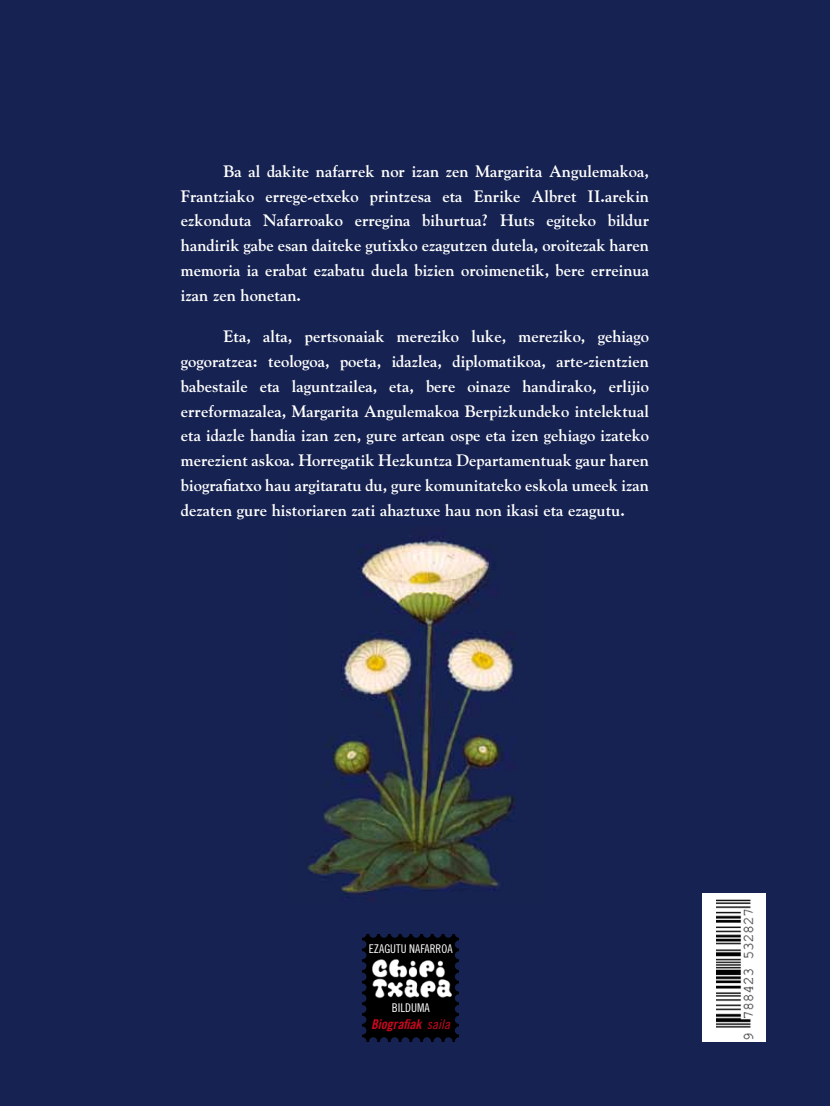
<style>
.page{position:relative;width:830px;height:1106px;background:#fff}
.page>*{position:absolute;margin:0;border:0;box-sizing:border-box;transform-origin:0 0}
.t1{font:700 16.5px/24.8px "Goudy";color:#fff;text-align:justify}
.t2{font:13.5px "Trade Gothic Bold Cond Twenty Obl";color:#cd071e}
.t3{font:12px "Trade Gothic Cond Eighteen";color:#fff}
.s1{font-family:"Trade Gothic Cond Eighteen Obl"}
</style>
<div class="page">
<div style="left:0;top:0;width:829px;height:1106px;background:#162251"></div>
<img style="left:306px;top:537px;width:209px;height:358px">
<div style="left:362px;top:933px;width:97px;height:108px;background:#000"></div>
<div style="left:369px;top:929px;width:8px;height:8px;background:#162251;border-radius:50%"></div>
<div style="left:369px;top:1037px;width:8px;height:8px;background:#162251;border-radius:50%"></div>
<div style="left:380px;top:929px;width:8px;height:8px;background:#162251;border-radius:50%"></div>
<div style="left:380px;top:1037px;width:8px;height:8px;background:#162251;border-radius:50%"></div>
<div style="left:390px;top:929px;width:8px;height:8px;background:#162251;border-radius:50%"></div>
<div style="left:390px;top:1037px;width:8px;height:8px;background:#162251;border-radius:50%"></div>
<div style="left:401px;top:929px;width:8px;height:8px;background:#162251;border-radius:50%"></div>
<div style="left:401px;top:1037px;width:8px;height:8px;background:#162251;border-radius:50%"></div>
<div style="left:412px;top:929px;width:8px;height:8px;background:#162251;border-radius:50%"></div>
<div style="left:412px;top:1037px;width:8px;height:8px;background:#162251;border-radius:50%"></div>
<div style="left:422px;top:929px;width:9px;height:8px;background:#162251;border-radius:50%"></div>
<div style="left:422px;top:1037px;width:9px;height:8px;background:#162251;border-radius:50%"></div>
<div style="left:433px;top:929px;width:8px;height:8px;background:#162251;border-radius:50%"></div>
<div style="left:433px;top:1037px;width:8px;height:8px;background:#162251;border-radius:50%"></div>
<div style="left:444px;top:929px;width:8px;height:8px;background:#162251;border-radius:50%"></div>
<div style="left:444px;top:1037px;width:8px;height:8px;background:#162251;border-radius:50%"></div>
<div style="left:358px;top:929px;width:8px;height:8px;background:#162251;border-radius:50%"></div>
<div style="left:454px;top:929px;width:9px;height:8px;background:#162251;border-radius:50%"></div>
<div style="left:358px;top:940px;width:8px;height:8px;background:#162251;border-radius:50%"></div>
<div style="left:454px;top:940px;width:9px;height:8px;background:#162251;border-radius:50%"></div>
<div style="left:358px;top:951px;width:8px;height:8px;background:#162251;border-radius:50%"></div>
<div style="left:454px;top:951px;width:9px;height:8px;background:#162251;border-radius:50%"></div>
<div style="left:358px;top:961px;width:8px;height:9px;background:#162251;border-radius:50%"></div>
<div style="left:454px;top:961px;width:9px;height:9px;background:#162251;border-radius:50%"></div>
<div style="left:358px;top:972px;width:8px;height:8px;background:#162251;border-radius:50%"></div>
<div style="left:454px;top:972px;width:9px;height:8px;background:#162251;border-radius:50%"></div>
<div style="left:358px;top:983px;width:8px;height:8px;background:#162251;border-radius:50%"></div>
<div style="left:454px;top:983px;width:9px;height:8px;background:#162251;border-radius:50%"></div>
<div style="left:358px;top:994px;width:8px;height:8px;background:#162251;border-radius:50%"></div>
<div style="left:454px;top:994px;width:9px;height:8px;background:#162251;border-radius:50%"></div>
<div style="left:358px;top:1005px;width:8px;height:8px;background:#162251;border-radius:50%"></div>
<div style="left:454px;top:1005px;width:9px;height:8px;background:#162251;border-radius:50%"></div>
<div style="left:358px;top:1015px;width:8px;height:8px;background:#162251;border-radius:50%"></div>
<div style="left:454px;top:1015px;width:9px;height:8px;background:#162251;border-radius:50%"></div>
<div style="left:358px;top:1026px;width:8px;height:8px;background:#162251;border-radius:50%"></div>
<div style="left:454px;top:1026px;width:9px;height:8px;background:#162251;border-radius:50%"></div>
<div style="left:358px;top:1037px;width:8px;height:8px;background:#162251;border-radius:50%"></div>
<div style="left:454px;top:1037px;width:9px;height:8px;background:#162251;border-radius:50%"></div>
<img style="left:372px;top:959px;width:80px;height:40px">
<div style="left:702px;top:893px;width:63px;height:149px;background:#fff"></div>
<img style="left:716px;top:899px;width:38px;height:141px">
<p class="t1" style="left:181px;top:158px;width:469px;text-indent:43px">Ba al dakite nafarrek nor izan zen Margarita Angulemakoa, Frantziako errege-etxeko printzesa eta Enrike Albret II.arekin ezkonduta Nafarroako erregina bihurtua? Huts egiteko bildur handirik gabe esan daiteke gutixko ezagutzen dutela, oroitezak haren memoria ia erabat ezabatu duela bizien oroimenetik, bere erreinua izan zen honetan.</p>
<p class="t1" style="left:181px;top:324px;width:469px;text-indent:43px">Eta, alta, pertsonaiak mereziko luke, mereziko, gehiago gogoratzea: teologoa, poeta, idazlea, diplomatikoa, arte-zientzien babestaile eta laguntzailea, eta, bere oinaze handirako, erlijio erreformazalea, Margarita Angulemakoa Berpizkundeko intelektual eta idazle handia izan zen, gure artean ospe eta izen gehiago izateko merezient askoa. Horregatik Hezkuntza Departamentuak gaur haren biografiatxo hau argitaratu du, gure komunitateko eskola umeek izan dezaten gure historiaren zati ahaztuxe hau non ikasi eta ezagutu.</p>
<p class="t3" style="left:368px;top:941px;width:85px">EZAGUTU NAFARROA</p>
<p class="t3" style="left:391px;top:1000px;width:39px">BILDUMA</p>
<p class="t2" style="left:371px;top:1016px;width:80px">Biografiak <span class="s1">saila</span></p>
</div>
